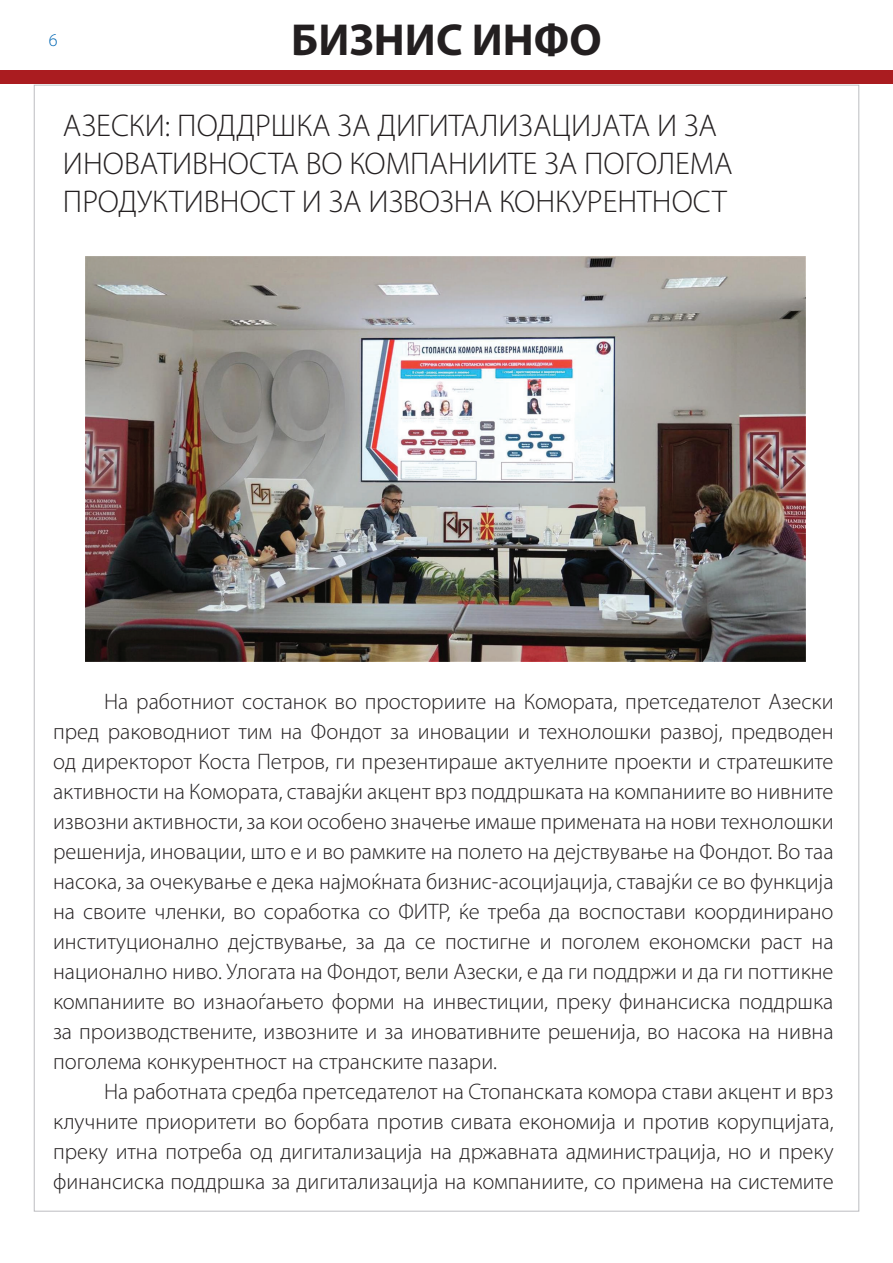
<style>
.page{position:relative;width:893px;height:1263px;background:#fff}
.page>*{position:absolute;margin:0;border:0;box-sizing:border-box;transform-origin:0 0}
.t1{font:700 45px "Myriad Pro";color:#231f20}
.t2{font:300 31.5px/37.8px "Myriad Pro";color:#231f20}
.t3{font:300 22.5px/30px "Myriad Pro";color:#231f20;text-align:justify}
.t4{font:300 18px "Myriad Pro";color:#0167b4}
</style>
<div class="page">
<div style="left:0;top:70px;width:893px;height:14px;background:#aa1c20"></div>
<img style="left:85px;top:257px;width:721px;height:405px">
<p class="t4" style="left:49px;top:30px;width:10px">6</p>
<h1 class="t1" style="left:291px;top:11px;width:312px">БИЗНИС ИНФО</h1>
<h2 class="t2" style="left:63px;top:106px;width:671px">АЗЕСКИ: ПОДДРШКА ЗА ДИГИТАЛИЗАЦИЈАТА И ЗА<br>ИНОВАТИВНОСТА ВО КОМПАНИИТЕ ЗА ПОГОЛЕМА<br>ПРОДУКТИВНОСТ И ЗА ИЗВОЗНА КОНКУРЕНТНОСТ</h2>
<p class="t3" style="left:53px;top:686px;width:782px;text-indent:51px">На работниот состанок во просториите на Комората, претседателот Азески пред раководниот тим на Фондот за иновации и технолошки развој, предводен од директорот Коста Петров, ги презентираше актуелните проекти и стратешките активности на Комората, ставајќи акцент врз поддршката на компаниите во нивните извозни активности, за кои особено значење имаше примената на нови технолошки решенија, иновации, што е и во рамките на полето на дејствување на Фондот. Во таа насока, за очекување е дека најмоќната бизнис-асоцијација, ставајќи се во функција на своите членки, во соработка со ФИТР, ќе треба да воспостави координирано институционално дејствување, за да се постигне и поголем економски раст на национално ниво. Улогата на Фондот, вели Азески, е да ги поддржи и да ги поттикне компаниите во изнаоѓањето форми на инвестиции, преку финансиска поддршка за производствените, извозните и за иновативните решенија, во насока на нивна поголема конкурентност на странските пазари.</p>
<p class="t3" style="left:53px;top:1076px;width:782px;text-indent:51px">На работната средба претседателот на Стопанската комора стави акцент и врз клучните приоритети во борбата против сивата економија и против корупцијата, преку итна потреба од дигитализација на државната администрација, но и преку финансиска поддршка за дигитализација на компаниите, со примена на системите</p>
</div>
